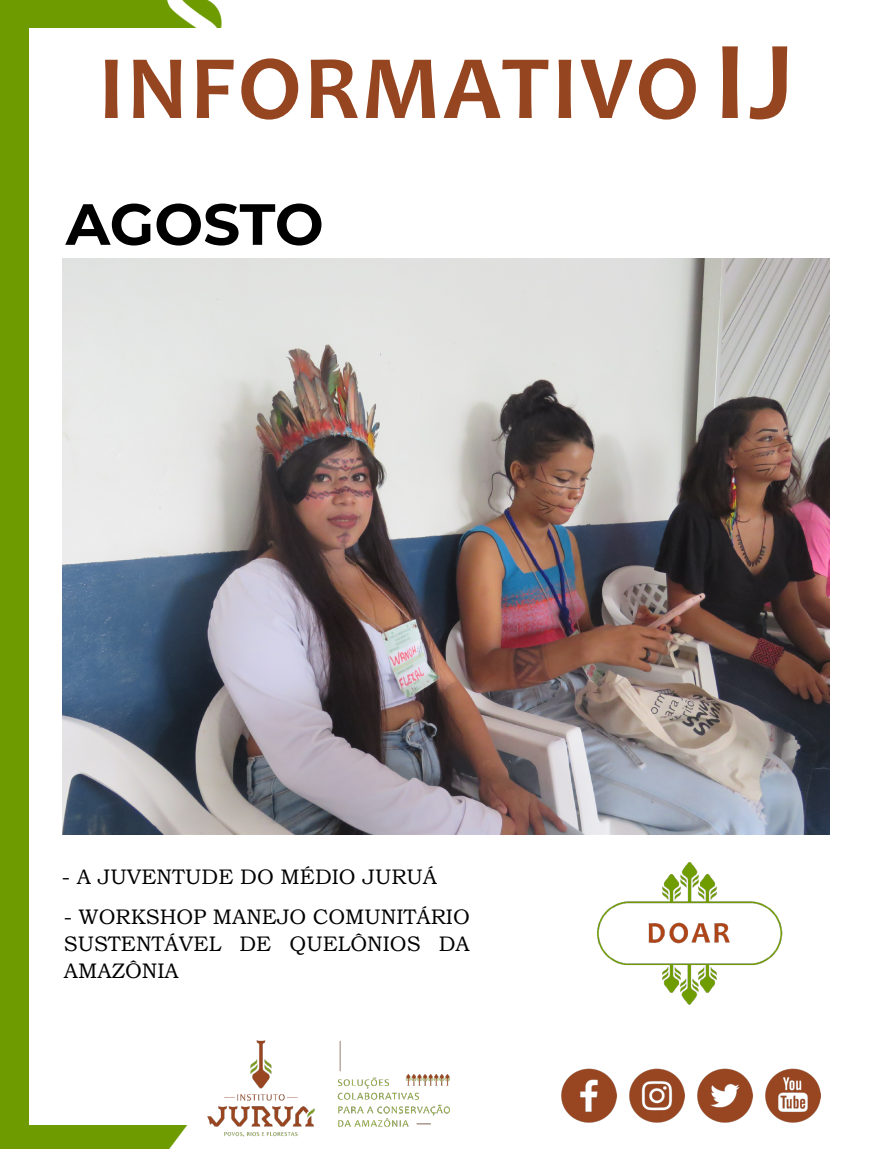
<style>
.page{position:relative;width:893px;height:1149px;background:#fff}
.page>*{position:absolute;margin:0;border:0;box-sizing:border-box;transform-origin:0 0}
.t1{font:700 91.5px "Candara";letter-spacing:.03em;color:#964521}
.t2{font:700 57.9px "Montserrat";letter-spacing:-.01em;color:#000}
.t3{font:21px/27px "Bookman Old Style";color:#000;text-align:justify}
.s1{font-size:112.5px}
</style>
<div class="page">
<div style="left:0;top:0;width:222px;height:1148px;background:#6e9b00"></div>
<div style="left:30px;top:28px;width:836px;height:1095px;background:#fff"></div>
<img style="left:200px;top:1040px;width:250px;height:97px">
<img style="left:562px;top:1068px;width:55px;height:54px">
<img style="left:629px;top:1068px;width:55px;height:54px">
<img style="left:697px;top:1068px;width:55px;height:54px">
<img style="left:765px;top:1068px;width:55px;height:53px">
<img style="left:597px;top:862px;width:186px;height:143px">
<img style="left:63px;top:259px;width:766px;height:574px">
<h1 class="t1" style="left:99px;top:31px;width:697px">INFORMATIVO<span class="s1">IJ</span></h1>
<h2 class="t2" style="left:66px;top:186px;width:259px">AGOSTO</h2>
<p class="t3" style="left:62px;top:862px;width:377px">- A JUVENTUDE DO MÉDIO JURUÁ</p>
<p class="t3" style="left:64px;top:903px;width:408px">- WORKSHOP MANEJO COMUNITÁRIO SUSTENTÁVEL DE QUELÔNIOS DA AMAZÔNIA</p>
</div>
